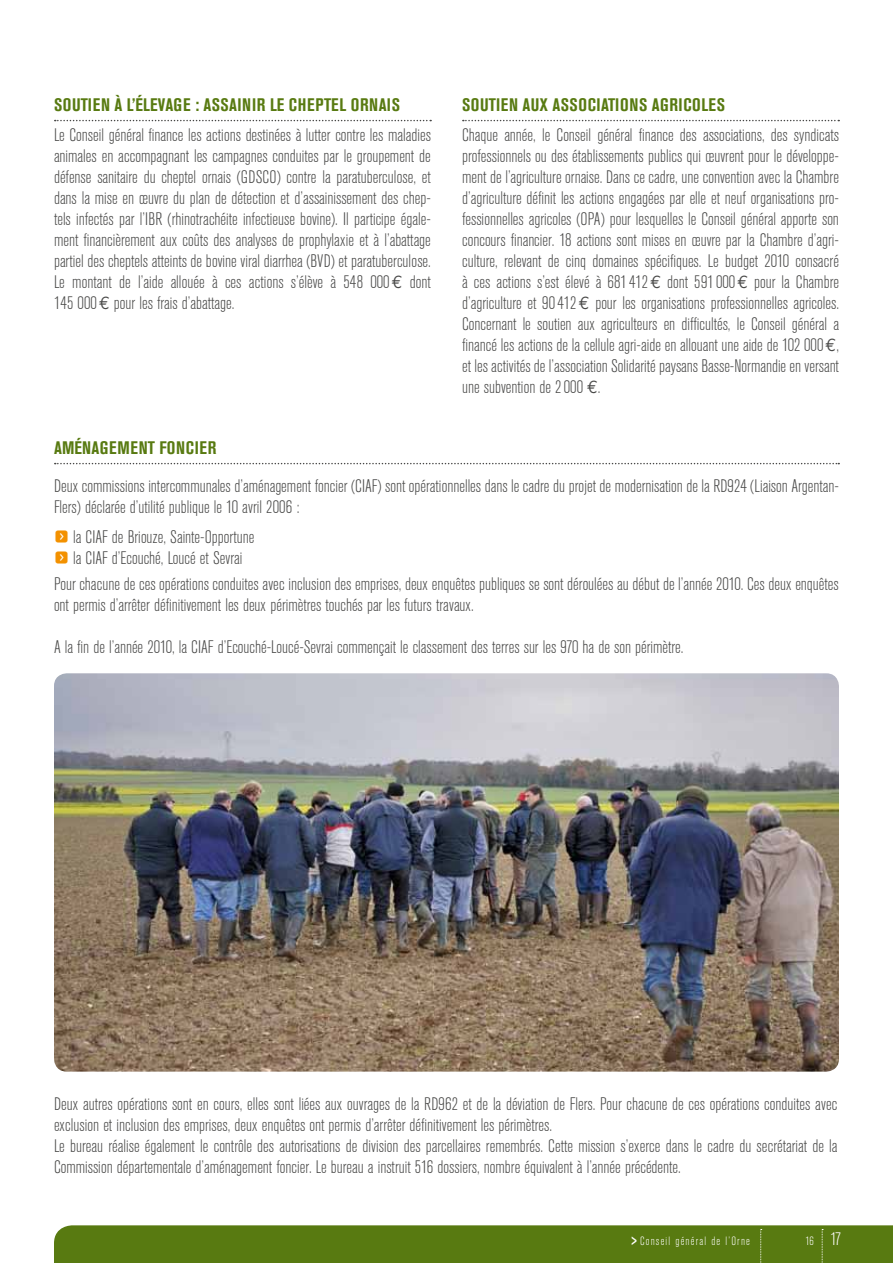
<style>
.page{position:relative;width:893px;height:1263px;background:#fff}
.page>*{position:absolute;margin:0;border:0;box-sizing:border-box;transform-origin:0 0}
.t1{font:300 condensed 18px/21px "Akzidenz Grotesk BE";color:#474746}
.t2{font:700 condensed 18px "Akzidenz Grotesk BE";letter-spacing:.035em;color:#587a11}
.t3{font:300 condensed 12px "Akzidenz Grotesk BE";letter-spacing:.1em;color:#fff}
.s1{font-family:"Euro Mono";font-weight:400;font-stretch:normal}
.s2{font-weight:700;font-stretch:normal}
.s3{font-size:18px}
</style>
<div class="page">
<svg style="left:55px;top:120px;width:376px;height:1px"></svg>
<svg style="left:463px;top:120px;width:376px;height:1px"></svg>
<svg style="left:55px;top:463px;width:784px;height:1px"></svg>
<img style="left:54px;top:673px;width:785px;height:398px">
<div style="left:54px;top:1225px;width:839px;height:38px;background:#587a11"></div>
<p class="t2" style="left:54px;top:95px;width:347px">SOUTIEN À L’ÉLEVAGE : ASSAINIR LE CHEPTEL ORNAIS</p>
<p class="t1" style="left:54px;top:125px;width:378px;text-align:justify">Le Conseil général finance les actions destinées à lutter contre les maladies animales en accompagnant les campagnes conduites par le groupement de défense sanitaire du cheptel ornais (GDSCO) contre la paratuberculose, et dans la mise en œuvre du plan de détection et d’assainissement des chep&shy;tels infectés par l’IBR (rhinotrachéite infectieuse bovine). Il participe égale&shy;ment financièrement aux coûts des analyses de prophylaxie et à l’abattage partiel des cheptels atteints de bovine viral diarrhea (BVD) et paratuberculose.<br>Le montant de l’aide allouée à ces actions s’élève à 548 000<span class="s1">€</span> dont 145 000<span class="s1">€</span> pour les frais d’abattage.</p>
<p class="t2" style="left:462px;top:95px;width:264px">SOUTIEN AUX ASSOCIATIONS AGRICOLES</p>
<p class="t1" style="left:462px;top:125px;width:378px;text-align:justify">Chaque année, le Conseil général finance des associations, des syndicats professionnels ou des établissements publics qui œuvrent pour le développe&shy;ment de l’agriculture ornaise. Dans ce cadre, une convention avec la Chambre d’agriculture définit les actions engagées par elle et neuf organisations pro&shy;fessionnelles agricoles (OPA) pour lesquelles le Conseil général apporte son concours financier. 18 actions sont mises en œuvre par la Chambre d’agri&shy;culture, relevant de cinq domaines spécifiques. Le budget 2010 consacré à ces actions s’est élevé à 681412<span class="s1">€</span> dont 591000<span class="s1">€</span> pour la Chambre d’agriculture et 90412<span class="s1">€</span> pour les organisations professionnelles agricoles.<br>Concernant le soutien aux agriculteurs en difficultés, le Conseil général a financé les actions de la cellule agri-aide en allouant une aide de 102 000<span class="s1">€</span>, et les activités de l’association Solidarité paysans Basse-Normandie en versant une subvention de 2000 <span class="s1">€</span>.</p>
<p class="t2" style="left:54px;top:438px;width:155px">AMÉNAGEMENT FONCIER</p>
<p class="t1" style="left:54px;top:476px;width:786px">Deux commissions intercommunales d’aménagement foncier (CIAF) sont opérationnelles dans le cadre du projet de modernisation de la RD924 (Liaison Argentan-<br>Flers) déclarée d’utilité publique le 10 avril 2006 :</p>
<p class="t1" style="left:54px;top:527px;width:202px"><sub>f</sub> la CIAF de Briouze, Sainte-Opportune <sub>f</sub> la CIAF d’Ecouché, Loucé et Sevrai</p>
<p class="t1" style="left:54px;top:574px;width:786px">Pour chacune de ces opérations conduites avec inclusion des emprises, deux enquêtes publiques se sont déroulées au début de l’année 2010. Ces deux enquêtes ont permis d’arrêter définitivement les deux périmètres touchés par les futurs travaux.</p>
<p class="t1" style="left:54px;top:637px;width:631px">A la fin de l’année 2010, la CIAF d’Ecouché-Loucé-Sevrai commençait le classement des terres sur les 970 ha de son périmètre.</p>
<p class="t1" style="left:54px;top:1094px;width:785px">Deux autres opérations sont en cours, elles sont liées aux ouvrages de la RD962 et de la déviation de Flers. Pour chacune de ces opérations conduites avec exclusion et inclusion des emprises, deux enquêtes ont permis d’arrêter définitivement les périmètres.<br>Le bureau réalise également le contrôle des autorisations de division des parcellaires remembrés. Cette mission s’exerce dans le cadre du secrétariat de la Commission départementale d’aménagement foncier. Le bureau a instruit 516 dossiers, nombre équivalent à l’année précédente.</p>
<p class="t3" style="left:632px;top:1234px;width:120px"><span class="s2">&gt;</span> Conseil général de l’Orne</p>
<p class="t3" style="left:806px;top:1234px;width:37px">16 <span class="s3">17</span></p>
</div>
